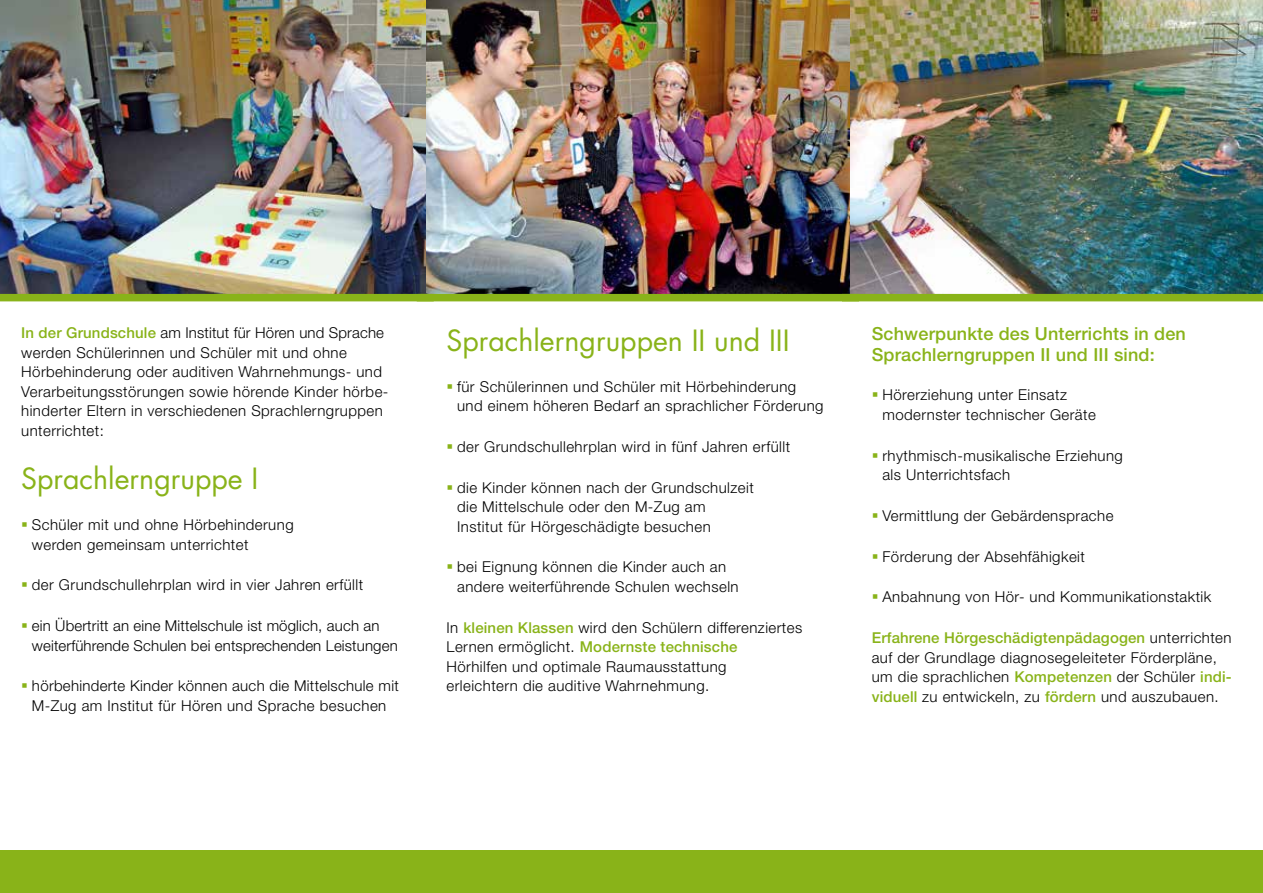
<style>
.page{position:relative;width:1263px;height:893px;background:#fff}
.page>*{position:absolute;margin:0;border:0;box-sizing:border-box;transform-origin:0 0}
.t1{font:28.5px "Futura Std";color:#89b319}
.t2{font:500 18px/21px "Helvetica Neue LT Std";letter-spacing:.01em;color:#89b319}
.t3{font:300 15px/19.5px "Helvetica Neue LT Std";letter-spacing:.03em;color:#000}
.t4{font:300 15px/19.5px "Helvetica Neue LT Std";letter-spacing:.01em;color:#000}
.s1{font-weight:500;color:#89b319}
</style>
<div class="page">
<img style="left:0;top:0;width:1263px;height:294px">
<div style="left:0;top:850px;width:434px;height:43px;background:#89b319"></div>
<div style="left:417px;top:850px;width:442px;height:43px;background:#89b319"></div>
<div style="left:842px;top:850px;width:421px;height:43px;background:#89b319"></div>
<div style="left:0;top:294px;width:434px;height:7px;background:#89b319"></div>
<div style="left:417px;top:294px;width:442px;height:7px;background:#89b319"></div>
<div style="left:842px;top:294px;width:421px;height:7px;background:#89b319"></div>
<p class="t3" style="left:21px;top:323px;width:369px"><span class="s1">In der Grundschule</span> am Institut für Hören und Sprache werden Schülerinnen und Schüler mit und ohne Hörbehinderung oder auditiven Wahrnehmungs- und Verarbeitungsstörungen sowie hörende Kinder hörbe&shy;hinderter Eltern in verschiedenen Sprachlerngruppen unterrichtet:</p>
<h1 class="t1" style="left:21px;top:461px;width:239px">Sprachlerngruppe I</h1>
<p class="t3" style="left:32px;top:515px;width:263px">Schüler mit und ohne Hörbehinderung werden gemeinsam unterrichtet</p>
<p class="t3" style="left:32px;top:575px;width:333px">der Grundschullehrplan wird in vier Jahren erfüllt</p>
<p class="t4" style="left:32px;top:616px;width:367px">ein Übertritt an eine Mittelschule ist möglich, auch an weiterführende Schulen bei entsprechenden Leistungen</p>
<p class="t3" style="left:32px;top:676px;width:368px">hörbehinderte Kinder können auch die Mittelschule mit<br>M-Zug am Institut für Hören und Sprache besuchen</p>
<h1 class="t1" style="left:446px;top:322px;width:344px">Sprachlerngruppen II und III</h1>
<p class="t3" style="left:457px;top:376px;width:368px">für Schülerinnen und Schüler mit Hörbehinderung und einem höheren Bedarf an sprachlicher Förderung</p>
<p class="t3" style="left:457px;top:437px;width:334px">der Grundschullehrplan wird in fünf Jahren erfüllt</p>
<p class="t3" style="left:457px;top:477px;width:298px">die Kinder können nach der Grundschulzeit die Mittelschule oder den M-Zug am<br>Institut für Hörgeschädigte besuchen</p>
<p class="t3" style="left:457px;top:557px;width:283px">bei Eignung können die Kinder auch an andere weiterführende Schulen wechseln</p>
<p class="t3" style="left:446px;top:617px;width:357px">In <span class="s1">kleinen Klassen</span> wird den Schülern differenziertes Lernen ermöglicht. <span class="s1">Modernste technische<br></span>Hörhilfen und optimale Raumausstattung<br>erleichtern die auditive Wahrnehmung.</p>
<p class="t2" style="left:872px;top:323px;width:316px">Schwerpunkte des Unterrichts in den<br>Sprachlerngruppen II und III sind:</p>
<p class="t3" style="left:882px;top:385px;width:215px">Hörerziehung unter Einsatz modernster technischer Geräte</p>
<p class="t3" style="left:882px;top:445px;width:242px">rhythmisch-musikalische Erziehung als Unterrichtsfach</p>
<p class="t3" style="left:882px;top:505px;width:233px">Vermittlung der Gebärdensprache</p>
<p class="t3" style="left:882px;top:546px;width:204px">Förderung der Absehfähigkeit</p>
<p class="t3" style="left:882px;top:587px;width:330px">Anbahnung von Hör- und Kommunikationstaktik</p>
<p class="t3" style="left:872px;top:628px;width:361px"><span class="s1">Erfahrene Hörgeschädigtenpädagogen</span> unterrichten auf der Grundlage diagnosegeleiteter Förderpläne, um die sprachlichen <span class="s1">Kompetenzen</span> der Schüler <span class="s1">indi&shy;viduell</span> zu entwickeln, zu <span class="s1">fördern</span> und auszubauen.</p>
</div>
